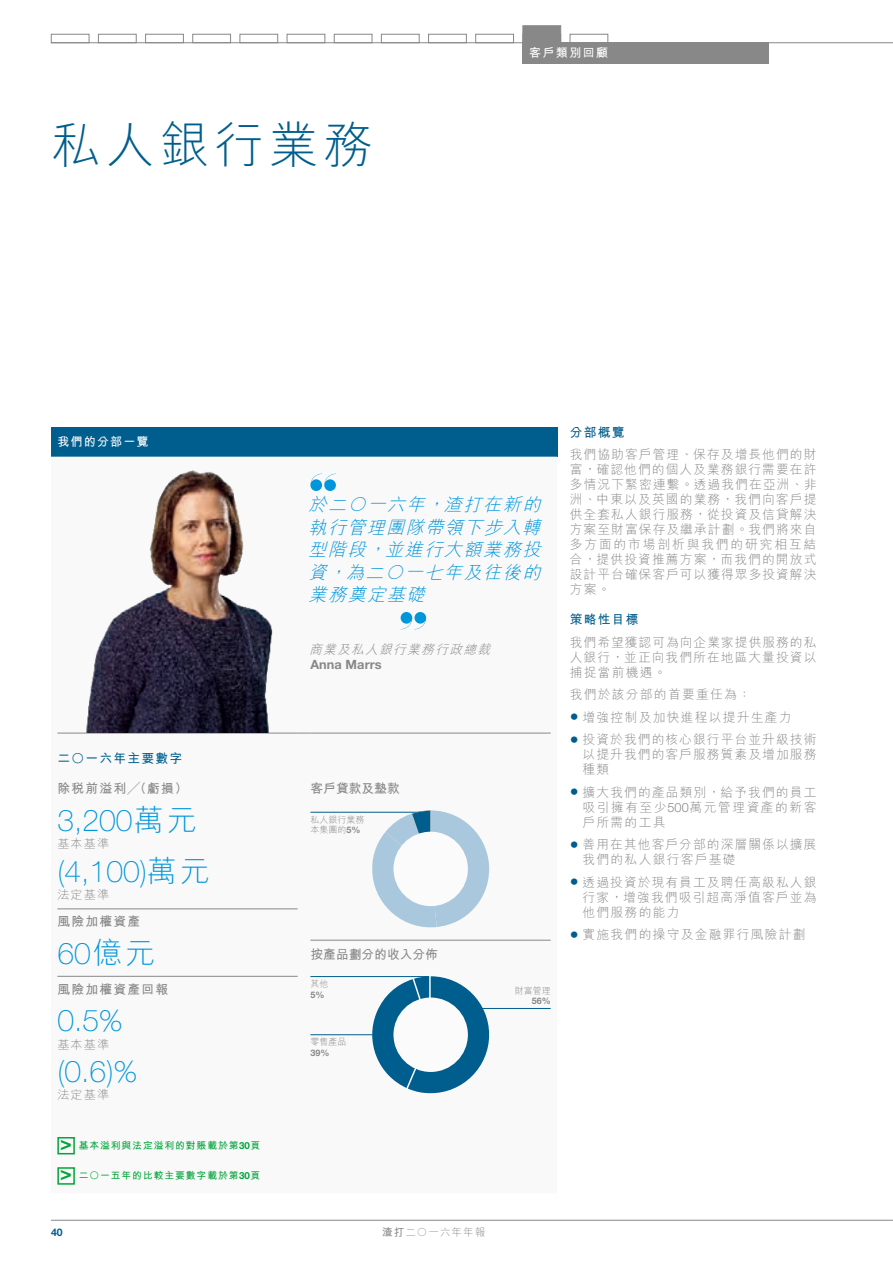
<style>
.page{position:relative;width:893px;height:1263px;background:#fff}
.page>*{position:absolute;margin:0;border:0;box-sizing:border-box;transform-origin:0 0}
.t1{font:300 49.5px "M Hei HK";letter-spacing:.1em;color:#005e8e}
.t2{font:100 30px "Helvetica Neue";color:#0096db}
.t3{font:italic 300 18px/22.5px "M Hei HK";color:#0096db;text-align:justify}
.t4{font:300 12.75px/15px "M Hei HK";letter-spacing:.09em;color:#898888;text-align:justify}
.t5{font:700 12.75px "M Hei HK";letter-spacing:.1em;color:#898888}
.t6{font:700 12.75px "M Hei HK";letter-spacing:.1em;color:#005e8e}
.t7{font:700 12.75px "M Hei HK";color:#898888}
.t8{font:italic 300 12.75px "M Hei HK";color:#898888}
.t9{font:700 12.75px "Helvetica Neue";letter-spacing:.01em;color:#898888}
.t10{font:300 12px "M Hei HK";letter-spacing:.1em;color:#898888}
.t11{font:700 12px "M Hei HK";letter-spacing:.1em;color:#fff}
.t12{font:300 10.5px "M Hei HK";letter-spacing:.1em;color:#898888}
.t13{font:700 10.5px "Helvetica Neue";color:#005e8e}
.t14{font:700 9.75px "M Hei HK";letter-spacing:.1em;color:#00a539}
.t15{font:300 9px/10.5px "M Hei HK";color:#898888}
.t16{font:700 9px "Helvetica Neue LT Std";color:#898888}
.s1{font-family:"M Hei HK";font-weight:300}
.s2{font-family:"Helvetica Neue";font-size:19.5px}
.s3{font-family:"Helvetica Neue"}
.s4{font-family:"Helvetica Neue LT Std";font-weight:700}
.s5{font-weight:700}
.s6{font-family:"Helvetica Neue";font-weight:700;font-size:17.85px;color:#005e8e}
</style>
<div class="page">
<div style="left:51px;top:428px;width:506px;height:29px;background:#005e8e"></div>
<hr style="left:57px;top:733px;width:241px;height:1px;background:#898888">
<svg style="left:298px;top:733px;width:12px;height:1px"></svg>
<hr style="left:310px;top:733px;width:241px;height:1px;background:#898888">
<hr style="left:57px;top:909px;width:241px;height:1px;background:#898888">
<hr style="left:57px;top:976px;width:241px;height:1px;background:#898888">
<img style="left:57px;top:470px;width:247px;height:263px">
<svg style="left:310px;top:474px;width:26px;height:17px"></svg>
<hr style="left:310px;top:812px;width:113px;height:1px;background:#005e8e">
<svg style="left:371px;top:810px;width:118px;height:117px"></svg>
<div style="left:393px;top:832px;width:75px;height:74px;background:#fbfbfb;border-radius:50%"></div>
<svg style="left:363px;top:976px;width:128px;height:117px"></svg>
<div style="left:393px;top:997px;width:75px;height:75px;background:#fbfbfb;border-radius:50%"></div>
<hr style="left:472px;top:1008px;width:79px;height:1px;background:#005e8e">
<hr style="left:310px;top:976px;width:119px;height:1px;background:#005e8e">
<hr style="left:310px;top:1034px;width:76px;height:1px;background:#005e8e">
<hr style="left:310px;top:940px;width:241px;height:1px;background:#898888">
<div style="left:57px;top:1137px;width:18px;height:17px;border:2px solid #00a539"></div>
<div style="left:57px;top:1167px;width:18px;height:18px;border:2px solid #00a539"></div>
<svg style="left:401px;top:612px;width:25px;height:17px"></svg>
<div style="left:51px;top:34px;width:38px;height:9px;border:1px solid #898888"></div>
<div style="left:98px;top:34px;width:38px;height:9px;border:1px solid #898888"></div>
<div style="left:145px;top:34px;width:39px;height:9px;border:1px solid #898888"></div>
<div style="left:192px;top:34px;width:39px;height:9px;border:1px solid #898888"></div>
<div style="left:287px;top:34px;width:38px;height:9px;border:1px solid #898888"></div>
<div style="left:334px;top:34px;width:38px;height:9px;border:1px solid #898888"></div>
<div style="left:240px;top:34px;width:38px;height:9px;border:1px solid #898888"></div>
<div style="left:381px;top:34px;width:38px;height:9px;border:1px solid #898888"></div>
<div style="left:428px;top:34px;width:39px;height:9px;border:1px solid #898888"></div>
<div style="left:475px;top:34px;width:39px;height:9px;border:1px solid #898888"></div>
<div style="left:570px;top:34px;width:38px;height:9px;border:1px solid #898888"></div>
<hr style="left:51px;top:42px;width:842px;height:1px;background:#898888">
<hr style="left:51px;top:1220px;width:842px;height:1px;background:#898888">
<div style="left:523px;top:43px;width:246px;height:21px;background:#898888"></div>
<div style="left:523px;top:26px;width:38px;height:17px;background:#898888"></div>
<h1 class="t1" style="left:51px;top:110px;width:323px">私人銀行業務</h1>
<p class="t11" style="left:529px;top:44px;width:81px">客戶類別回顧</p>
<p class="t11" style="left:57px;top:433px;width:93px">我們的分部一覽</p>
<p class="t6" style="left:57px;top:749px;width:126px">二〇一六年主要數字</p>
<p class="t5" style="left:57px;top:779px;width:132px">除稅前溢利╱（虧損）</p>
<h2 class="t2" style="left:57px;top:803px;width:141px">3,200<span class="s1">萬元</span></h2>
<p class="t10" style="left:57px;top:835px;width:53px">基本基準</p>
<h2 class="t2" style="left:57px;top:854px;width:154px">(4,100)<span class="s1">萬元</span></h2>
<p class="t10" style="left:57px;top:886px;width:53px">法定基準</p>
<p class="t5" style="left:57px;top:912px;width:84px">風險加權資產</p>
<h2 class="t2" style="left:57px;top:936px;width:99px">60<span class="s1">億元</span></h2>
<p class="t5" style="left:57px;top:980px;width:112px">風險加權資產回報</p>
<h2 class="t2" style="left:57px;top:1003px;width:67px">0.5%</h2>
<p class="t10" style="left:57px;top:1036px;width:53px">基本基準</p>
<h2 class="t2" style="left:57px;top:1054px;width:81px">(0.6)%</h2>
<p class="t10" style="left:57px;top:1086px;width:53px">法定基準</p>
<p class="t14" style="left:60px;top:1138px;width:201px"><span class="s2">&gt;</span> 基本溢利與法定溢利的對賬載於第<span class="s3">30</span>頁</p>
<p class="t14" style="left:60px;top:1168px;width:201px"><span class="s2">&gt;</span> 二〇一五年的比較主要數字載於第<span class="s3">30</span>頁</p>
<h3 class="t3" style="left:309px;top:493px;width:240px">於二〇一六年，渣打在新的執行管理團隊帶領下步入轉型階段，並進行大額業務投資，為二〇一七年及往後的業務奠定基礎</h3>
<p class="t8" style="left:309px;top:640px;width:187px">商業及私人銀行業務行政總裁</p>
<p class="t9" style="left:310px;top:656px;width:73px">Anna Marrs</p>
<p class="t7" style="left:311px;top:779px;width:91px">客戶貸款及墊款</p>
<p class="t15" style="left:311px;top:814px;width:55px">私人銀行業務本集團的<span class="s4">5%</span></p>
<p class="t7" style="left:311px;top:945px;width:129px">按產品劃分的收入分佈</p>
<p class="t15" style="left:311px;top:978px;width:19px">其他</p>
<p class="t16" style="left:311px;top:989px;width:16px">5%</p>
<p class="t15" style="left:311px;top:1036px;width:37px">零售產品</p>
<p class="t16" style="left:311px;top:1047px;width:21px">39%</p>
<p class="t15" style="left:515px;top:985px;width:37px">財富管理</p>
<p class="t16" style="left:532px;top:995px;width:21px">56%</p>
<p class="t13" style="left:51px;top:1226px;width:13px">40</p>
<p class="t12" style="left:382px;top:1225px;width:104px"><span class="s5">渣打</span>二○一六年年報</p>
<p class="t6" style="left:570px;top:423px;width:56px">分部概覽</p>
<p class="t4" style="left:570px;top:447px;width:248px">我們協助客戶管理、保存及增長他們的財富，確認他們的個人及業務銀行需要在許多情況下緊密連繫。透過我們在亞洲、非洲、中東以及英國的業務，我們向客戶提供全套私人銀行服務，從投資及信貸解決方案至財富保存及繼承計劃。我們將來自多方面的市場剖析與我們的研究相互結合，提供投資推薦方案，而我們的開放式設計平台確保客戶可以獲得眾多投資解決方案。</p>
<p class="t6" style="left:570px;top:610px;width:70px">策略性目標</p>
<p class="t4" style="left:570px;top:634px;width:248px">我們希望獲認可為向企業家提供服務的私人銀行，並正向我們所在地區大量投資以捕捉當前機遇。</p>
<p class="t4" style="left:570px;top:686px;width:183px">我們於該分部的首要重任為：</p>
<p class="t4" style="left:570px;top:709px;width:223px"><span class="s6">•</span> 增強控制及加快進程以提升生產力</p>
<p class="t4" style="left:583px;top:731px;width:235px;text-indent:-13px"><span class="s6">•</span> 投資於我們的核心銀行平台並升級技術以提升我們的客戶服務質素及增加服務種類</p>
<p class="t4" style="left:583px;top:784px;width:235px;text-indent:-13px"><span class="s6">•</span> 擴大我們的產品類別，給予我們的員工吸引擁有至少<span class="s3">500</span>萬元管理資產的新客戶所需的工具</p>
<p class="t4" style="left:583px;top:836px;width:235px;text-indent:-13px"><span class="s6">•</span> 善用在其他客戶分部的深層關係以擴展我們的私人銀行客戶基礎</p>
<p class="t4" style="left:583px;top:874px;width:235px;text-indent:-13px"><span class="s6">•</span> 透過投資於現有員工及聘任高級私人銀行家，增強我們吸引超高淨值客戶並為他們服務的能力</p>
<p class="t4" style="left:570px;top:926px;width:237px"><span class="s6">•</span> 實施我們的操守及金融罪行風險計劃</p>
</div>
